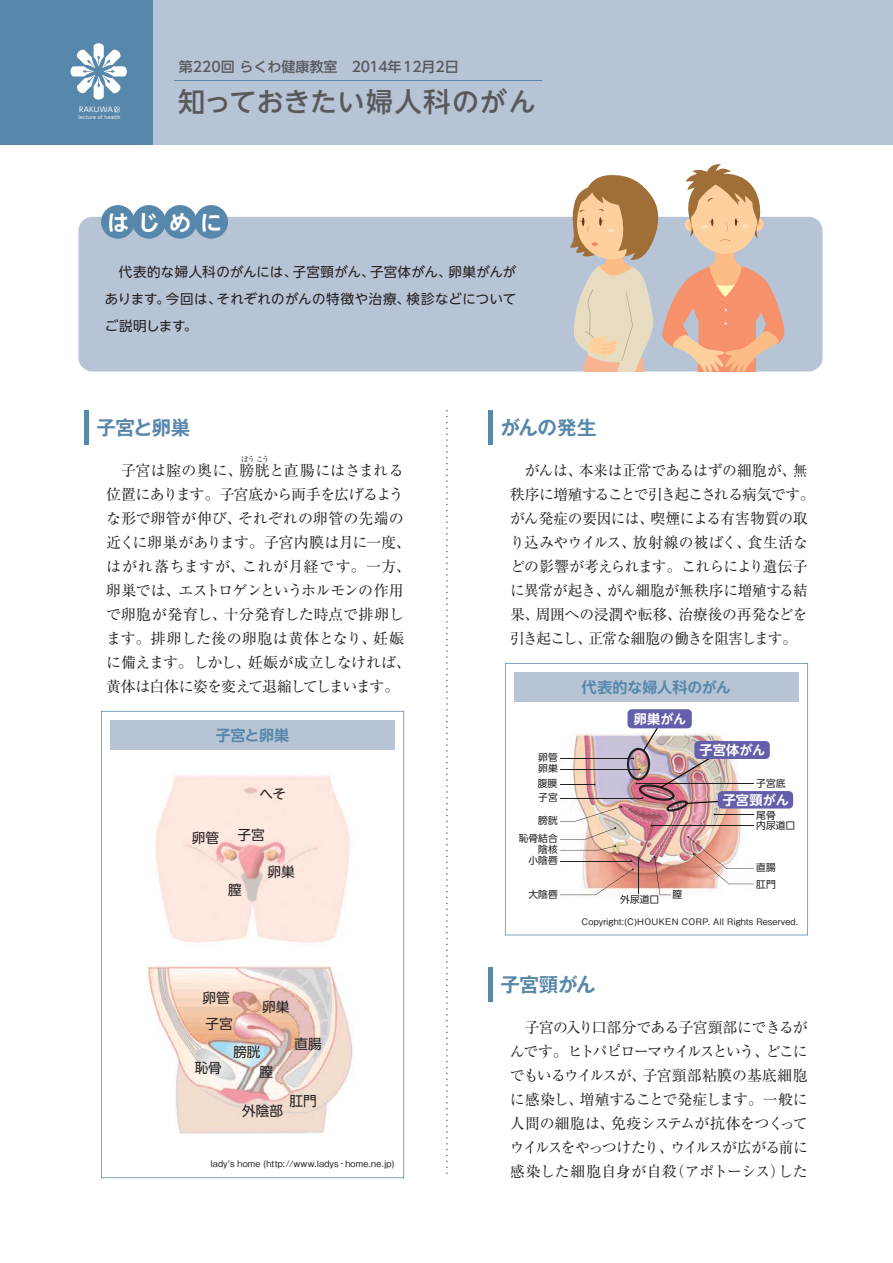
<style>
.page{position:relative;width:893px;height:1263px;background:#fff}
.page>*{position:absolute;margin:0;border:0;box-sizing:border-box;transform-origin:0 0}
.t1{font:27px "UD Shin Go NT Pro Medium 90 msp RKSJ H";letter-spacing:.03em;color:#58595b}
.t2{font:22.05px "UD Shin Go NT Pro De Bold 90 msp RKSJ H";color:#fff}
.t3{font:19.5px "Gothic MB101 Pr 5 De Bold 90 msp RKSJ H";letter-spacing:-.025em;color:#5787ab}
.t4{font:15px/24px "Ryumin Pr 5 Regular 90 msp RKSJ H";letter-spacing:-.025em;color:#231f20}
.t5{font:15px "UD Shin Go NT Pro De Bold 90 msp RKSJ H";letter-spacing:-.005em;color:#5787ab}
.t6{font:14.1px "UD Shin Go NT Pro Medium 90 msp RKSJ H";color:#58595b}
.t7{font:13.65px "UD Shin Go NT Pro Regular 90 msp RKSJ H";color:#231f20}
.t8{font:13.5px/27px "UD Shin Go NT Pro Regular 90 msp RKSJ H";letter-spacing:.02em;color:#231f20;text-align:justify}
.t9{font:13.2px "UD Shin Go NT Pro De Bold 90 msp RKSJ H";letter-spacing:.025em;color:#fff}
.t10{font:9.75px/10.4px "UD Shin Go NT Pro Regular 90 msp RKSJ H";color:#231f20}
.t11{font:9px "Gothic BBB Pr 5 Medium 90 msp RKSJ H";letter-spacing:.02em;color:#231f20}
.t12{font:7.5px "Ryumin Pr 5 Regular 90 msp RKSJ H";color:#231f20}
.t13{font:6.9px "UD Shin Go NT Pro Regular 90 msp RKSJ H";letter-spacing:.04em;color:#fff}
.t14{font:4.65px "UD Shin Go NT Pro Regular 90 msp RKSJ H";letter-spacing:.04em;color:#fff}
</style>
<div class="page">
<div style="left:78px;top:217px;width:744px;height:155px;background:#b6c4d6;border-radius:14px"></div>
<div style="left:0;top:0;width:893px;height:145px;background:#b6c4d6"></div>
<div style="left:0;top:0;width:153px;height:145px;background:#5787ab"></div>
<svg style="left:70px;top:43px;width:57px;height:57px"></svg>
<svg style="left:114px;top:107px;width:6px;height:5px"></svg>
<svg style="left:446px;top:410px;width:2px;height:764px"></svg>
<hr style="left:174px;top:80px;width:368px;height:1px;background:#5787ab">
<hr style="left:85px;top:411px;width:4px;height:34px;background:#5787ab">
<svg style="left:101px;top:711px;width:303px;height:467px"></svg>
<div style="left:110px;top:720px;width:285px;height:30px;background:#b6c4d6"></div>
<svg style="left:505px;top:663px;width:303px;height:272px"></svg>
<div style="left:514px;top:672px;width:285px;height:30px;background:#b6c4d6"></div>
<div style="left:101px;top:205px;width:34px;height:34px;background:#5787ab;border-radius:50%"></div>
<div style="left:132px;top:205px;width:34px;height:34px;background:#5787ab;border-radius:50%"></div>
<div style="left:163px;top:205px;width:34px;height:34px;background:#5787ab;border-radius:50%"></div>
<div style="left:194px;top:205px;width:34px;height:34px;background:#5787ab;border-radius:50%"></div>
<hr style="left:489px;top:411px;width:4px;height:34px;background:#5787ab">
<hr style="left:489px;top:968px;width:4px;height:34px;background:#5787ab">
<img style="left:147px;top:961px;width:208px;height:180px">
<img style="left:149px;top:769px;width:206px;height:180px">
<img style="left:536px;top:734px;width:234px;height:168px">
<img style="left:560px;top:726px;width:193px;height:169px">
<div style="left:627px;top:709px;width:65px;height:19px;background:#645faa;border-radius:4px"></div>
<div style="left:694px;top:741px;width:76px;height:18px;background:#645faa;border-radius:4px"></div>
<div style="left:718px;top:791px;width:75px;height:18px;background:#645faa;border-radius:4px"></div>
<svg style="left:570px;top:164px;width:215px;height:208px"></svg>
<p class="t13" style="left:79px;top:107px;width:35px">RAKUWA</p>
<p class="t14" style="left:79px;top:115px;width:43px">lecture of health</p>
<p class="t6" style="left:179px;top:62px;width:282px">第220回 らくわ健康教室　2014年12月2日</p>
<h1 class="t1" style="left:178px;top:92px;width:359px">知っておきたい婦人科のがん</h1>
<h2 class="t2" style="left:107px;top:214px;width:117px">はじめに</h2>
<p class="t8" style="left:105px;top:260px;width:413px">　代表的な婦人科のがんには、子宮頸がん、子宮体がん、卵巣がんがあります。今回は、それぞれのがんの特徴や治療、検診などについてご説明します。</p>
<h3 class="t3" style="left:97px;top:420px;width:95px">子宮と卵巣</h3>
<p class="t12" style="left:241px;top:456px;width:30px">ぼうこう</p>
<p class="t4" style="left:106px;top:460px;width:307px">　子宮は腟の奥に、膀胱と直腸にはさまれる位置にあります。子宮底から両手を広げるような形で卵管が伸び、それぞれの卵管の先端の近くに卵巣があります。子宮内膜は月に一度、はがれ落ちますが、これが月経です。一方、卵巣では、エストロゲンというホルモンの作用で卵胞が発育し、十分発育した時点で排卵します。排卵した後の卵胞は黄体となり、妊娠に備えます。しかし、妊娠が成立しなければ、黄体は白体に姿を変えて退縮してしまいます。</p>
<p class="t5" style="left:216px;top:730px;width:75px">子宮と卵巣</p>
<p class="t7" style="left:192px;top:832px;width:29px">卵管</p>
<p class="t7" style="left:260px;top:789px;width:28px">へそ</p>
<p class="t7" style="left:238px;top:830px;width:29px">子宮</p>
<p class="t7" style="left:268px;top:866px;width:29px">卵巣</p>
<p class="t7" style="left:228px;top:885px;width:15px">膣</p>
<p class="t7" style="left:203px;top:992px;width:29px">卵管</p>
<p class="t7" style="left:205px;top:1019px;width:29px">子宮</p>
<p class="t7" style="left:262px;top:1002px;width:29px">卵巣</p>
<p class="t7" style="left:195px;top:1062px;width:29px">恥骨</p>
<p class="t7" style="left:233px;top:1047px;width:29px">膀胱</p>
<p class="t7" style="left:259px;top:1067px;width:15px">膣</p>
<p class="t7" style="left:294px;top:1039px;width:29px">直腸</p>
<p class="t7" style="left:289px;top:1096px;width:29px">肛門</p>
<p class="t7" style="left:242px;top:1106px;width:42px">外陰部</p>
<p class="t11" style="left:210px;top:1161px;width:185px">ladyʼs home (http://www.ladys‐home.ne.jp)</p>
<h3 class="t3" style="left:500px;top:420px;width:98px">がんの発生</h3>
<p class="t4" style="left:510px;top:460px;width:306px">　がんは、本来は正常であるはずの細胞が、無秩序に増殖することで引き起こされる病気です。がん発症の要因には、喫煙による有害物質の取り込みやウイルス、放射線の被ばく、食生活などの影響が考えられます。これらにより遺伝子に異常が起き、がん細胞が無秩序に増殖する結果、周囲への浸潤や転移、治療後の再発などを引き起こし、正常な細胞の働きを阻害します。</p>
<p class="t5" style="left:582px;top:682px;width:150px">代表的な婦人科のがん</p>
<p class="t10" style="left:538px;top:753px;width:21px;line-height:11.7px">卵管卵巣</p>
<p class="t10" style="left:538px;top:780px;width:21px">腹膜</p>
<p class="t10" style="left:538px;top:794px;width:21px">子宮</p>
<p class="t10" style="left:538px;top:817px;width:21px">膀胱</p>
<p class="t10" style="left:519px;top:835px;width:40px">恥骨結合</p>
<p class="t10" style="left:538px;top:846px;width:21px">陰核</p>
<p class="t10" style="left:528px;top:857px;width:31px">小陰唇</p>
<p class="t10" style="left:528px;top:890px;width:31px">大陰唇</p>
<p class="t9" style="left:634px;top:714px;width:54px">卵巣がん</p>
<p class="t10" style="left:620px;top:896px;width:40px">外尿道口</p>
<p class="t10" style="left:673px;top:891px;width:11px">膣</p>
<p class="t9" style="left:699px;top:745px;width:67px">子宮体がん</p>
<p class="t9" style="left:723px;top:795px;width:68px">子宮頸がん</p>
<p class="t10" style="left:756px;top:779px;width:31px">子宮底</p>
<p class="t10" style="left:756px;top:811px;width:40px">尾骨<br>内尿道口</p>
<p class="t10" style="left:756px;top:861px;width:21px;line-height:16.2px">直腸肛門</p>
<p class="t11" style="left:581px;top:918px;width:218px">Copyright:(C)HOUKEN CORP. All Rights Reserved.</p>
<h3 class="t3" style="left:500px;top:977px;width:97px">子宮頸がん</h3>
<p class="t4" style="left:510px;top:1017px;width:299px;text-align:justify">　子宮の入り口部分である子宮頸部にできるがんです。ヒトパピローマウイルスという、どこにでもいるウイルスが、子宮頸部粘膜の基底細胞に感染し、増殖することで発症します。一般に人間の細胞は、免疫システムが抗体をつくってウイルスをやっつけたり、ウイルスが広がる前に感染した細胞自身が自殺（アポトーシス）した</p>
</div>
